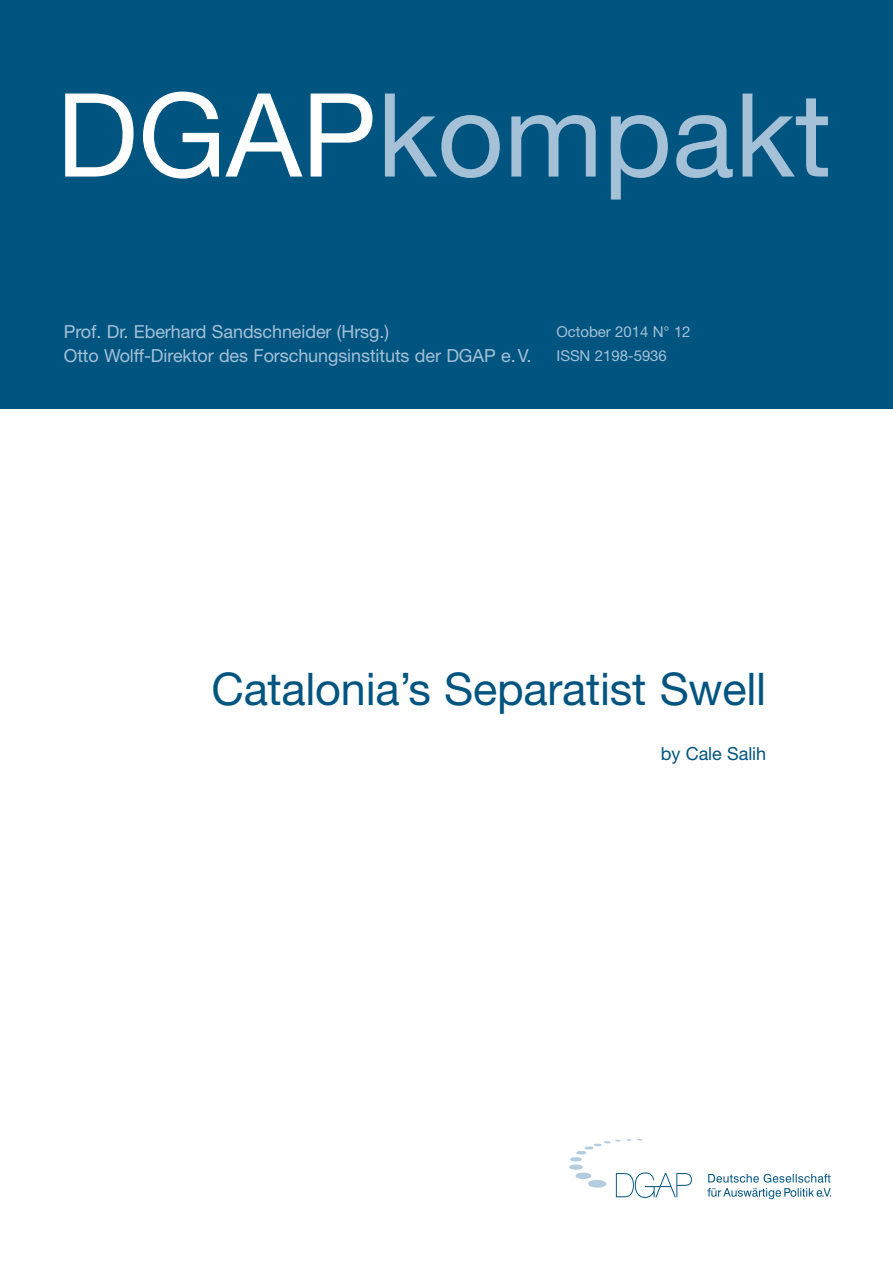
<style>
.page{position:relative;width:893px;height:1263px;background:#fff}
.page>*{position:absolute;margin:0;border:0;box-sizing:border-box;transform-origin:0 0}
.t1{font:116.25px "Helvetica Neue LT Std";color:#a4c1d8}
.t2{font:45px "Helvetica Neue LT Std";letter-spacing:-.005em;color:#005480}
.t3{font:18px/24px "Helvetica Neue LT Std";letter-spacing:-.005em;color:#a4c1d8}
.t4{font:18px "Helvetica Neue LT Std";letter-spacing:-.005em;color:#005480}
.t5{font:15px/24px "Helvetica Neue LT Std";letter-spacing:-.005em;color:#a4c1d8}
.s1{color:#fff}
</style>
<div class="page">
<div style="left:0;top:0;width:893px;height:408px;background:#005480"></div>
<svg style="left:569px;top:1139px;width:123px;height:59px"></svg>
<svg style="left:707px;top:1174px;width:124px;height:25px"></svg>
<h1 class="t1" style="left:56px;top:66px;width:777px"><span class="s1">DGAP</span>kompakt</h1>
<p class="t3" style="left:64px;top:319px;width:469px">Prof. Dr. Eberhard Sandschneider (Hrsg.)<br>Otto Wolff-Direktor des Forschungsinstituts der DGAP e.V.</p>
<p class="t5" style="left:557px;top:320px;width:136px">October 2014 N° 12<br>ISSN 2198-5936</p>
<h2 class="t2" style="left:211px;top:662px;width:556px">Catalonia’s Separatist Swell</h2>
<p class="t4" style="left:661px;top:743px;width:107px">by Cale Salih</p>
</div>
